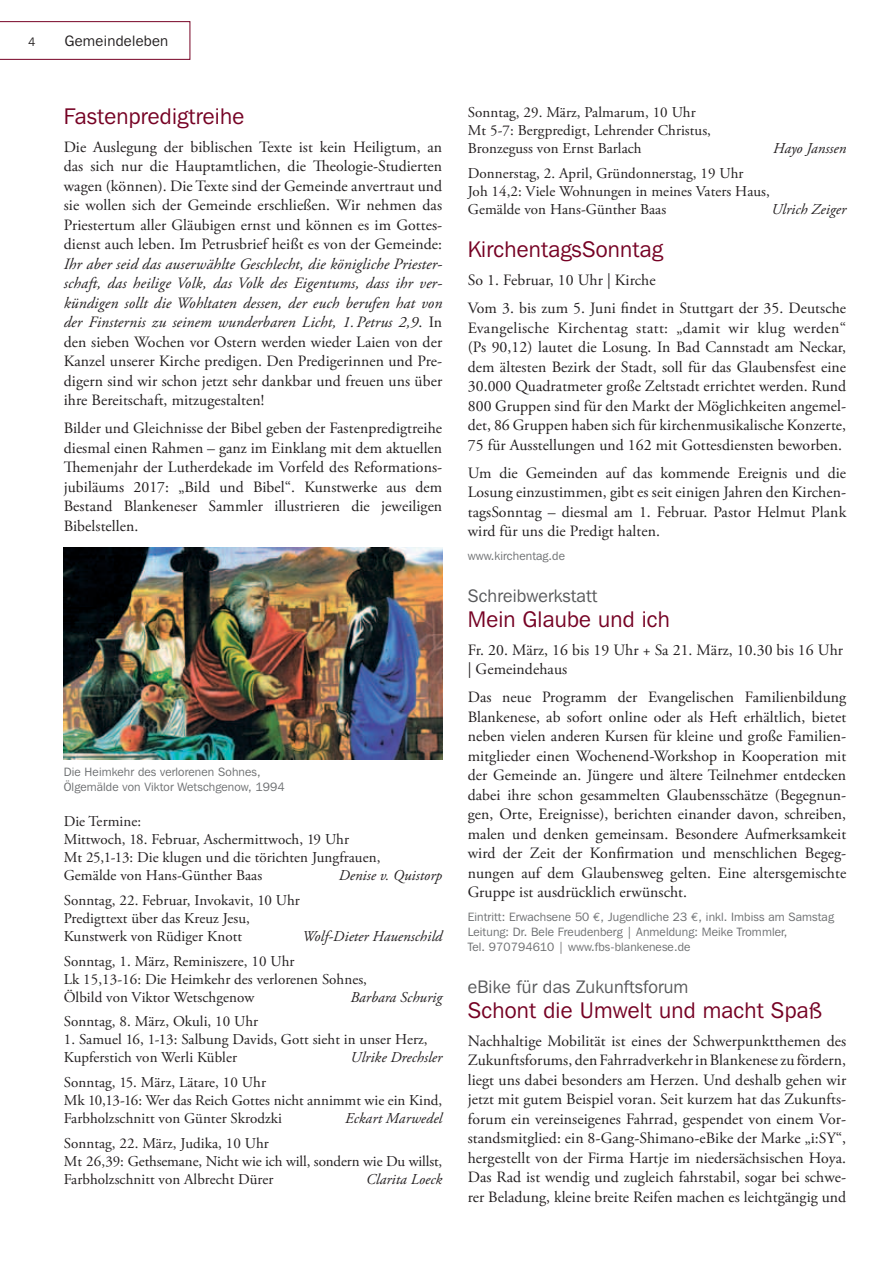
<style>
.page{position:relative;width:893px;height:1263px;background:#fff}
.page>*{position:absolute;margin:0;border:0;box-sizing:border-box;transform-origin:0 0}
.t1{font:22.5px "Franklin Gothic IT Cby BT";letter-spacing:.01em;color:#760224}
.t2{font:18px "Franklin Gothic IT Cby BT";letter-spacing:.01em;color:#58595b}
.t3{font:15.75px/19.5px "Adobe Garamond Pro";letter-spacing:.005em;color:#231f20;text-align:justify}
.t4{font:italic 15.75px/19.5px "Adobe Garamond Pro";letter-spacing:.005em;color:#231f20;text-align:justify}
.t5{font:15px/18px "Adobe Garamond Pro";letter-spacing:.005em;color:#231f20}
.t6{font:italic 15px "Adobe Garamond Pro";letter-spacing:.005em;color:#231f20}
.t7{font:15px "Franklin Gothic IT Cby BT";letter-spacing:.02em;color:#231f20}
.t8{font:12px/15px "Franklin Gothic IT Cby BT";letter-spacing:.01em;color:#6d6f71}
.t9{font:12px "Franklin Gothic IT Cby BT";color:#231f20}
.s1{font-style:normal}
.s2{font-family:"Euro Mono"}
</style>
<div class="page">
<img style="left:64px;top:547px;width:378px;height:213px">
<svg style="left:0;top:21px;width:190px;height:39px"></svg>
<p class="t9" style="left:28px;top:35px;width:9px">4</p>
<p class="t7" style="left:65px;top:32px;width:105px">Gemeindeleben</p>
<h1 class="t1" style="left:64px;top:102px;width:182px">Fastenpredigtreihe</h1>
<p class="t3" style="left:64px;top:137px;width:380px">Die Auslegung der biblischen Texte ist kein Heiligtum, an das sich nur die Hauptamtlichen, die Theologie-Studierten wagen (können). Die Texte sind der Gemeinde anvertraut und sie wollen sich der Gemeinde erschließen. Wir nehmen das Priestertum aller Gläubigen ernst und können es im Gottes&shy;dienst auch leben. Im Petrusbrief heißt es von der Gemeinde:</p>
<p class="t4" style="left:64px;top:254px;width:380px">Ihr aber seid das auserwählte Geschlecht, die königliche Priester&shy;schaft, das heilige Volk, das Volk des Eigentums, dass ihr ver&shy;kündigen sollt die Wohltaten dessen, der euch berufen hat von der Finsternis zu seinem wunderbaren Licht, 1.Petrus 2,9<span class="s1">. In den sieben Wochen vor Ostern werden wieder Laien von der Kanzel unserer Kirche predigen. Den Predigerinnen und Pre&shy;digern sind wir schon jetzt sehr dankbar und freuen uns über ihre Bereitschaft, mitzugestalten!</span></p>
<p class="t3" style="left:64px;top:419px;width:380px">Bilder und Gleichnisse der Bibel geben der Fastenpredigtreihe diesmal einen Rahmen – ganz im Einklang mit dem aktuellen Themenjahr der Lutherdekade im Vorfeld des Reformations&shy;jubiläums 2017: „Bild und Bibel“. Kunstwerke aus dem Bestand Blankeneser Sammler illustrieren die jeweiligen Bibelstellen.</p>
<p class="t8" style="left:64px;top:764px;width:222px">Die Heimkehr des verlorenen Sohnes,<br>Ölgemälde von Viktor Wetschgenow, 1994</p>
<p class="t5" style="left:64px;top:813px;width:318px">Die Termine:<br>Mittwoch, 18. Februar, Aschermittwoch, 19 Uhr<br>Mt 25,1-13: Die klugen und die törichten Jungfrauen, Gemälde von Hans-Günther Baas</p>
<p class="t6" style="left:339px;top:866px;width:105px">Denise v. Quistorp</p>
<p class="t5" style="left:64px;top:891px;width:237px">Sonntag, 22. Februar, Invokavit, 10 Uhr<br>Predigttext über das Kreuz Jesu,<br>Kunstwerk von Rüdiger Knott</p>
<p class="t6" style="left:302px;top:927px;width:141px">Wolf-Dieter Hauenschild</p>
<p class="t5" style="left:64px;top:952px;width:305px">Sonntag, 1. März, Reminiszere, 10 Uhr<br>Lk 15,13-16: Die Heimkehr des verlorenen Sohnes,<br>Ölbild von Viktor Wetschgenow</p>
<p class="t6" style="left:350px;top:988px;width:93px">Barbara Schurig</p>
<p class="t5" style="left:64px;top:1013px;width:196px">Sonntag, 8. März, Okuli, 10 Uhr</p>
<p class="t5" style="left:64px;top:1031px;width:365px">1. Samuel 16, 1-13: Salbung Davids, Gott sieht in unser Herz,<br>Kupferstich von Werli Kübler</p>
<p class="t6" style="left:350px;top:1049px;width:93px">Ulrike Drechsler</p>
<p class="t5" style="left:64px;top:1074px;width:380px">Sonntag, 15. März, Lätare, 10 Uhr<br>Mk 10,13-16: Wer das Reich Gottes nicht annimmt wie ein Kind,<br>Farbholzschnitt von Günter Skrodzki</p>
<p class="t6" style="left:345px;top:1109px;width:98px">Eckart Marwedel</p>
<p class="t5" style="left:64px;top:1135px;width:380px">Sonntag, 22. März, Judika, 10 Uhr<br>Mt 26,39: Gethsemane, Nicht wie ich will, sondern wie Du willst,<br>Farbholzschnitt von Albrecht Dürer</p>
<p class="t6" style="left:366px;top:1170px;width:78px">Clarita Loeck</p>
<p class="t5" style="left:468px;top:104px;width:245px">Sonntag, 29. März, Palmarum, 10 Uhr<br>Mt 5-7: Bergpredigt, Lehrender Christus,<br>Bronzeguss von Ernst Barlach</p>
<p class="t6" style="left:773px;top:139px;width:75px">Hayo Janssen</p>
<p class="t5" style="left:468px;top:165px;width:304px">Donnerstag, 2. April, Gründonnerstag, 19 Uhr<br>Joh 14,2: Viele Wohnungen in meines Vaters Haus,<br>Gemälde von Hans-Günther Baas</p>
<p class="t6" style="left:771px;top:200px;width:76px">Ulrich Zeiger</p>
<h1 class="t1" style="left:468px;top:235px;width:196px">KirchentagsSonntag</h1>
<p class="t3" style="left:468px;top:267px;width:380px;line-height:28px">So 1. Februar, 10 Uhr | Kirche<br>Vom 3. bis zum 5. Juni findet in Stuttgart der 35. Deutsche</p>
<p class="t3" style="left:468px;top:318px;width:380px">Evangelische Kirchentag statt: „damit wir klug werden“ (Ps 90,12) lautet die Losung. In Bad Cannstadt am Neckar, dem ältesten Bezirk der Stadt, soll für das Glaubensfest eine 30.000 Quadratmeter große Zeltstadt errichtet werden. Rund 800 Gruppen sind für den Markt der Möglichkeiten angemel&shy;det, 86 Gruppen haben sich für kirchenmusikalische Konzerte, 75 für Ausstellungen und 162 mit Gottesdiensten beworben.</p>
<p class="t3" style="left:468px;top:463px;width:380px">Um die Gemeinden auf das kommende Ereignis und die Losung einzustimmen, gibt es seit einigen Jahren den Kirchen&shy;tagsSonntag – diesmal am 1. Februar. Pastor Helmut Plank wird für uns die Predigt halten.</p>
<p class="t8" style="left:468px;top:548px;width:99px">www.kirchentag.de</p>
<p class="t2" style="left:468px;top:584px;width:131px">Schreibwerkstatt</p>
<h1 class="t1" style="left:468px;top:605px;width:204px">Mein Glaube und ich</h1>
<p class="t3" style="left:468px;top:640px;width:377px">Fr. 20. März, 16 bis 19 Uhr + Sa 21. März, 10.30 bis 16 Uhr | Gemeindehaus</p>
<p class="t3" style="left:468px;top:688px;width:380px">Das neue Programm der Evangelischen Familienbildung Blankenese, ab sofort online oder als Heft erhältlich, bietet neben vielen anderen Kursen für kleine und große Familien&shy;mitglieder einen Wochenend-Workshop in Kooperation mit der Gemeinde an. Jüngere und ältere Teilnehmer entdecken dabei ihre schon gesammelten Glaubensschätze (Begegnun&shy;gen, Orte, Ereignisse), berichten einander davon, schreiben, malen und denken gemeinsam. Besondere Aufmerksamkeit wird der Zeit der Konfirmation und menschlichen Begeg&shy;nungen auf dem Glaubensweg gelten. Eine altersgemischte Gruppe ist ausdrücklich erwünscht.</p>
<p class="t8" style="left:468px;top:909px;width:368px">Eintritt: Erwachsene 50 <span class="s2">€</span>, Jugendliche 23 <span class="s2">€</span>, inkl. Imbiss am Samstag<br>Leitung: Dr. Bele Freudenberg | Anmeldung: Meike Trommler,<br>Tel. 970794610 | www.fbs-blankenese.de</p>
<p class="t2" style="left:468px;top:975px;width:222px">eBike für das Zukunftsforum</p>
<h1 class="t1" style="left:468px;top:996px;width:356px">Schont die Umwelt und macht Spaß</h1>
<p class="t3" style="left:468px;top:1031px;width:380px">Nachhaltige Mobilität ist eines der Schwerpunktthemen des Zukunftsforums, den Fahrradverkehr in Blankenese zu fördern, liegt uns dabei besonders am Herzen. Und deshalb gehen wir jetzt mit gutem Beispiel voran. Seit kurzem hat das Zukunfts&shy;forum ein vereinseigenes Fahrrad, gespendet von einem Vor&shy;standsmitglied: ein 8-Gang-Shimano-eBike der Marke „i:SY“, hergestellt von der Firma Hartje im niedersächsischen Hoya.<br>Das Rad ist wendig und zugleich fahrstabil, sogar bei schwe&shy;rer Beladung, kleine breite Reifen machen es leichtgängig und</p>
</div>
